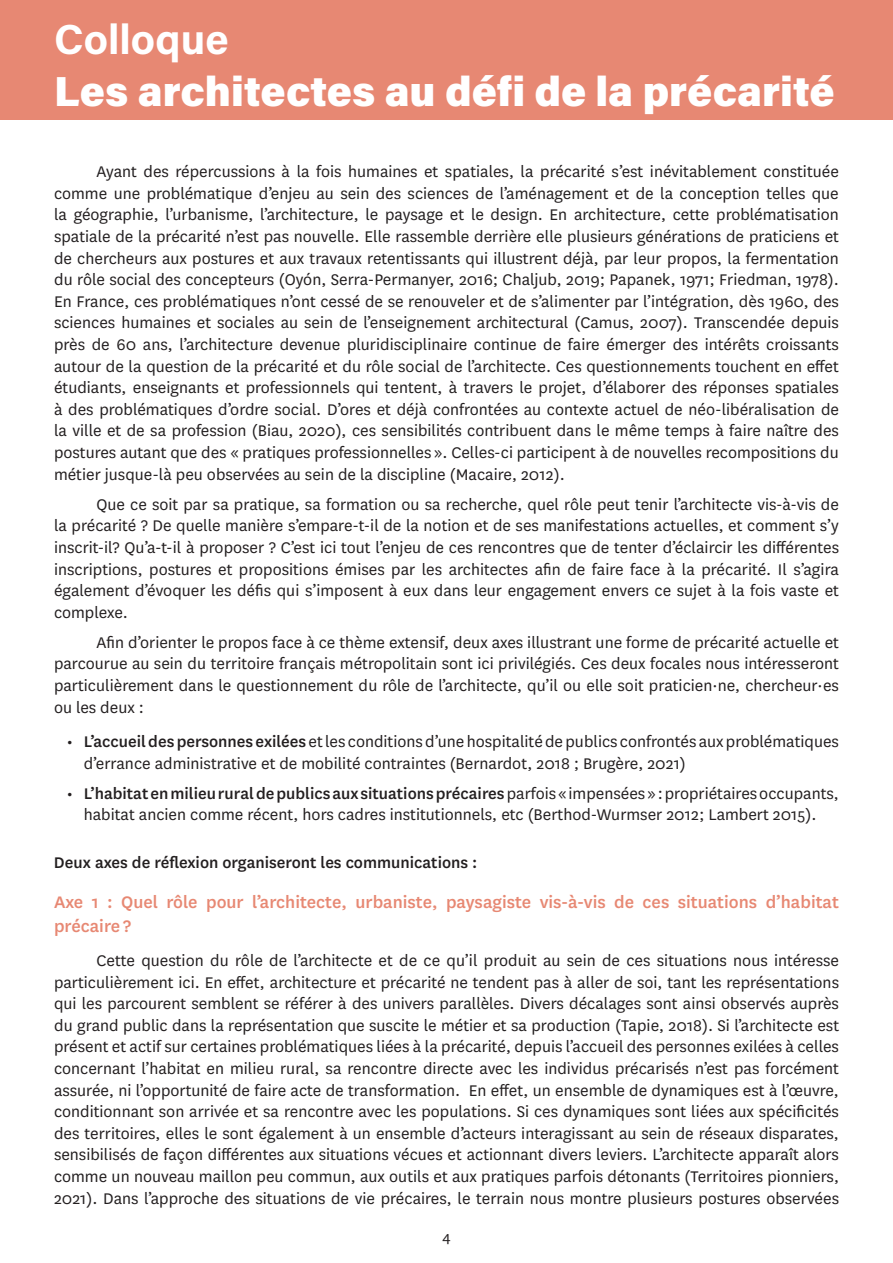
<style>
.page{position:relative;width:893px;height:1263px;background:#fff}
.page>*{position:absolute;margin:0;border:0;box-sizing:border-box;transform-origin:0 0}
.t1{font:42px "Acumin Variable Concept";color:#fff}
.Liste{font:500 19.5px/23.4px "National";color:#e78873}
.Liste-2{font:18px/21.6px "National";color:#231f20;text-align:justify}
.Liste-3{font:500 18px "National";color:#231f20}
.t2{font:16.5px "National";color:#231f20}
.s1{font-weight:500}
</style>
<div class="page">
<div style="left:0;top:0;width:893px;height:119px;background:#e78873"></div>
<p class="t1" style="left:54px;top:11px;width:176px">Colloque</p>
<p class="t1" style="left:54px;top:63px;width:782px">Les architectes au défi de la précarité</p>
<p class="Liste-2" style="left:54px;top:160px;width:786px;text-indent:43px">Ayant des répercussions à la fois humaines et spatiales, la précarité s’est inévitablement constituée comme une problématique d’enjeu au sein des sciences de l’aménagement et de la conception telles que la géographie, l’urbanisme, l’architecture, le paysage et le design. En architecture, cette problématisation spatiale de la précarité n’est pas nouvelle. Elle rassemble derrière elle plusieurs générations de praticiens et de chercheurs aux postures et aux travaux retentissants qui illustrent déjà, par leur propos, la fermentation du rôle social des concepteurs (Oyón, Serra-Permanyer, 2016; Chaljub, 2019; Papanek, 1971; Friedman, 1978).<br>En France, ces problématiques n’ont cessé de se renouveler et de s’alimenter par l’intégration, dès 1960, des sciences humaines et sociales au sein de l’enseignement architectural (Camus, 2007). Transcendée depuis près de 60 ans, l’architecture devenue pluridisciplinaire continue de faire émerger des intérêts croissants autour de la question de la précarité et du rôle social de l’architecte. Ces questionnements touchent en effet étudiants, enseignants et professionnels qui tentent, à travers le projet, d’élaborer des réponses spatiales à des problématiques d’ordre social. D’ores et déjà confrontées au contexte actuel de néo-libéralisation de la ville et de sa profession (Biau, 2020), ces sensibilités contribuent dans le même temps à faire naître des postures autant que des « pratiques professionnelles ». Celles-ci participent à de nouvelles recompositions du métier jusque-là peu observées au sein de la discipline (Macaire, 2012).</p>
<p class="Liste-2" style="left:54px;top:493px;width:786px;text-indent:43px">Que ce soit par sa pratique, sa formation ou sa recherche, quel rôle peut tenir l’architecte vis-à-vis de la précarité ? De quelle manière s’empare-t-il de la notion et de ses manifestations actuelles, et comment s’y inscrit-il? Qu’a-t-il à proposer ? C’est ici tout l’enjeu de ces rencontres que de tenter d’éclaircir les différentes inscriptions, postures et propositions émises par les architectes afin de faire face à la précarité. Il s’agira également d’évoquer les défis qui s’imposent à eux dans leur engagement envers ce sujet à la fois vaste et complexe.</p>
<p class="Liste-2" style="left:54px;top:631px;width:787px;text-indent:43px">Afin d’orienter le propos face à ce thème extensif, deux axes illustrant une forme de précarité actuelle et parcourue au sein du territoire français métropolitain sont ici privilégiés. Ces deux focales nous intéresseront particulièrement dans le questionnement du rôle de l’architecte, qu’il ou elle soit praticien·ne, chercheur·es ou les deux :</p>
<p class="Liste-2" style="left:84px;top:730px;width:757px;text-indent:-17px"><span class="s1">• L’accueil des personnes exilées</span> et les conditions d’une hospitalité de publics confrontés aux problématiques d’errance administrative et de mobilité contraintes (Bernardot, 2018 ; Brugère, 2021)</p>
<p class="Liste-2" style="left:67px;top:782px;width:774px;text-align:center"><span class="s1">• L’habitat en milieu rural de publics aux situations précaires</span> parfois « impensées » : propriétaires occupants, habitat ancien comme récent, hors cadres institutionnels, etc (Berthod-Wurmser 2012; Lambert 2015).</p>
<p class="Liste-3" style="left:54px;top:850px;width:425px">Deux axes de réflexion organiseront les communications :</p>
<p class="Liste" style="left:54px;top:889px;width:786px">Axe 1 : Quel rôle pour l’architecte, urbaniste, paysagiste vis-à-vis de ces situations d’habitat précaire ?</p>
<p class="Liste-2" style="left:54px;top:949px;width:787px;text-indent:43px">Cette question du rôle de l’architecte et de ce qu’il produit au sein de ces situations nous intéresse particulièrement ici. En effet, architecture et précarité ne tendent pas à aller de soi, tant les représentations qui les parcourent semblent se référer à des univers parallèles. Divers décalages sont ainsi observés auprès du grand public dans la représentation que suscite le métier et sa production (Tapie, 2018). Si l’architecte est présent et actif sur certaines problématiques liées à la précarité, depuis l’accueil des personnes exilées à celles concernant l’habitat en milieu rural, sa rencontre directe avec les individus précarisés n’est pas forcément assurée, ni l’opportunité de faire acte de transformation. En effet, un ensemble de dynamiques est à l’œuvre, conditionnant son arrivée et sa rencontre avec les populations. Si ces dynamiques sont liées aux spécificités des territoires, elles le sont également à un ensemble d’acteurs interagissant au sein de réseaux disparates, sensibilisés de façon différentes aux situations vécues et actionnant divers leviers. L’architecte apparaît alors comme un nouveau maillon peu commun, aux outils et aux pratiques parfois détonants (Territoires pionniers, 2021). Dans l’approche des situations de vie précaires, le terrain nous montre plusieurs postures observées</p>
<p class="t2" style="left:442px;top:1226px;width:10px">4</p>
</div>
